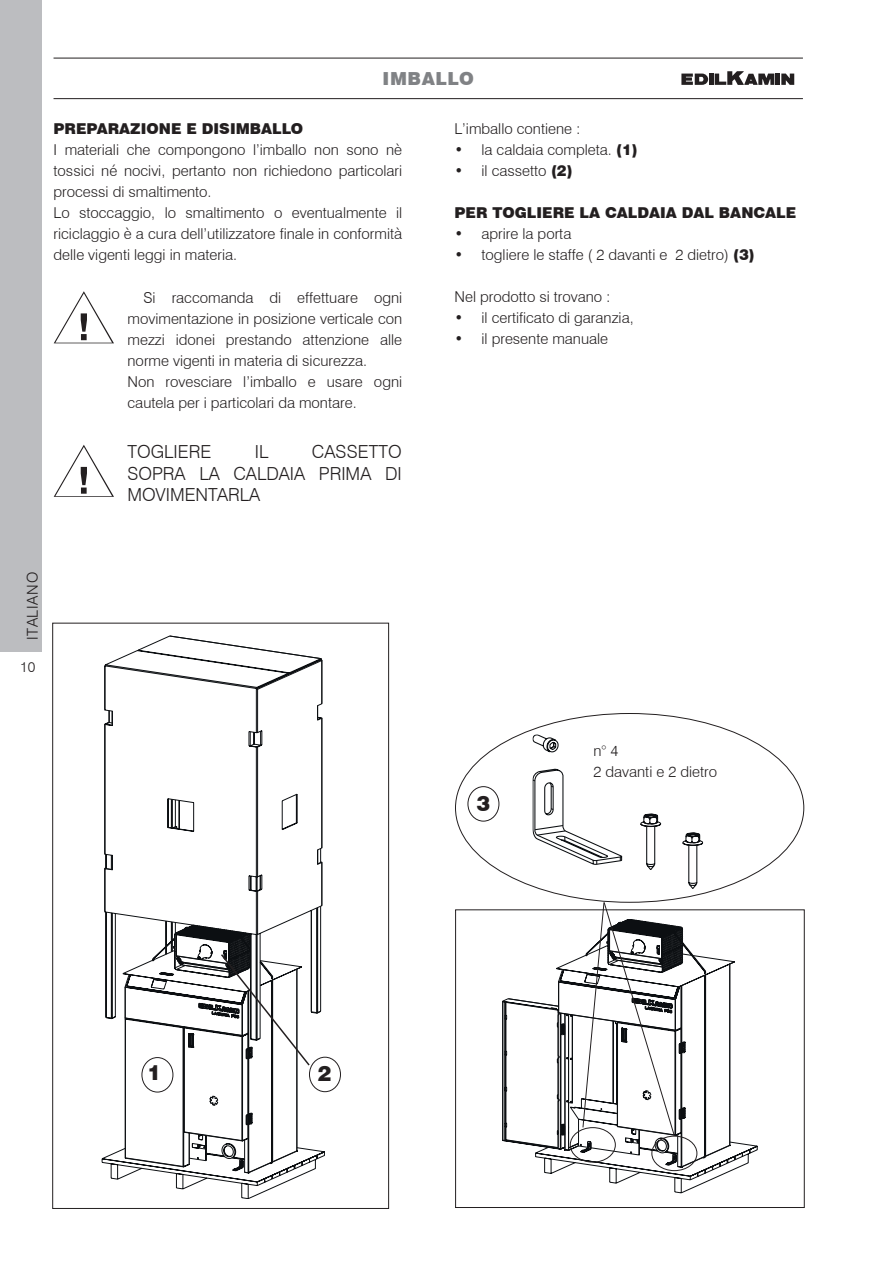
<style>
.page{position:relative;width:893px;height:1263px;background:#fff}
.page>*{position:absolute;margin:0;border:0;box-sizing:border-box;transform-origin:0 0}
.t1{font:900 21px "Swiss 721 BT";color:#231f20}
.t2{font:300 18px/21.6px "Swiss 721 BT";color:#231f20;text-align:justify}
.t3{font:900 18px "Swiss 721 BT";color:#808285}
.t4{font:300 15px/21px "Swiss 721 BT";color:#231f20}
.t5{font:900 15px "Swiss 721 BT";color:#231f20}
.t6{font:300 15px "Swiss 721 BT";letter-spacing:.05em;color:#231f20}
.t7{font:300 14.25px "Swiss 721 BT";color:#231f20}
.s1{font-weight:900}
</style>
<div class="page">
<div style="left:0;top:0;width:42px;height:652px;background:#bcbdc0"></div>
<hr style="left:54px;top:58px;width:749px;height:1px;background:#231f20">
<hr style="left:54px;top:98px;width:749px;height:1px;background:#231f20">
<svg style="left:54px;top:291px;width:60px;height:52px"></svg>
<hr style="left:776px;top:74px;width:4px;height:11px;background:#231f20">
<hr style="left:709px;top:74px;width:4px;height:11px;background:#231f20">
<svg style="left:681px;top:73px;width:27px;height:12px"></svg>
<svg style="left:715px;top:71px;width:59px;height:14px"></svg>
<svg style="left:781px;top:74px;width:13px;height:11px"></svg>
<svg style="left:117px;top:636px;width:205px;height:23px"></svg>
<svg style="left:102px;top:659px;width:223px;height:540px"></svg>
<svg style="left:544px;top:1142px;width:213px;height:51px"></svg>
<div style="left:455px;top:910px;width:349px;height:298px;border:1px solid #231f20"></div>
<svg style="left:532px;top:734px;width:171px;height:155px"></svg>
<div style="left:652px;top:1136px;width:45px;height:35px;border:1px solid #231f20;border-radius:50%"></div>
<svg style="left:502px;top:902px;width:233px;height:266px"></svg>
<svg style="left:54px;top:445px;width:60px;height:52px"></svg>
<div style="left:309px;top:1057px;width:32px;height:35px;border:1px solid #231f20;border-radius:50%"></div>
<svg style="left:122px;top:924px;width:189px;height:249px"></svg>
<div style="left:468px;top:786px;width:31px;height:35px;border:1px solid #231f20;border-radius:50%"></div>
<p class="t3" style="left:383px;top:67px;width:14px">IMBALLO</p>
<p class="t5" style="left:54px;top:120px;width:99px">PREPARAZIONE</p>
<p class="t5" style="left:186px;top:120px;width:55px">EDISIMBALLO</p>
<p class="t4" style="left:54px;top:139px;width:350px">I materiali che compongono l’imballo non sono nè tossici né nocivi, pertanto non richiedono particolari processi di smaltimento.<br>Lo stoccaggio, lo smaltimento o eventualmente il riciclaggio è a cura dell’utilizzatore finale in conformità delle vigenti leggi in materia.</p>
<p class="t4" style="left:128px;top:287px;width:276px;text-indent:16px">Si raccomanda di effettuare ogni movimentazione in posizione verticale con mezzi idonei prestando attenzione alle norme vigenti in materia di sicurezza.<br>Non rovesciare l’imballo e usare ogni cautela per i particolari da montare.</p>
<p class="t2" style="left:128px;top:441px;width:62px">TOGLIERE</p>
<p class="t2" style="left:255px;top:441px;width:15px">IL</p>
<p class="t2" style="left:312px;top:441px;width:35px">CASSETT</p>
<p class="t2" style="left:128px;top:441px;width:276px;text-indent:261px">O SOPRA LA CALDAIA PR IMA DI MOVIMENTARLA</p>
<p class="t4" style="left:454px;top:118px;width:127px">L’imballo contiene :</p>
<p class="t4" style="left:454px;top:139px;width:185px">• la caldaia completa. <span class="s1">(1)</span></p>
<p class="t4" style="left:454px;top:160px;width:120px">• il cassetto <span class="s1">(2)</span></p>
<p class="t5" style="left:454px;top:204px;width:322px">PER TOGLIERE LA CALDAIA DAL BANCALE</p>
<p class="t4" style="left:454px;top:223px;width:118px">• aprire la porta</p>
<p class="t4" style="left:454px;top:244px;width:302px">• togliere le staffe ( 2 davanti e 2 dietro) <span class="s1">(3)</span></p>
<p class="t4" style="left:454px;top:286px;width:158px">N el prodotto si trovano :</p>
<p class="t4" style="left:454px;top:307px;width:181px">• il certificato di garanzia,</p>
<p class="t4" style="left:454px;top:328px;width:155px">• il presente manuale</p>
<p class="t6" style="left:24px;top:640px;width:70px;rotate:-90deg">ITALIANO</p>
<p class="t7" style="left:20px;top:658px;width:17px">10</p>
<h1 class="t1" style="left:476px;top:791px;width:15px">3</h1>
<p class="t4" style="left:593px;top:740px;width:125px">n° 4<br>2 davanti e 2 dietro</p>
<h1 class="t1" style="left:147px;top:1060px;width:15px">1</h1>
<h1 class="t1" style="left:318px;top:1061px;width:15px">2</h1>
</div>
